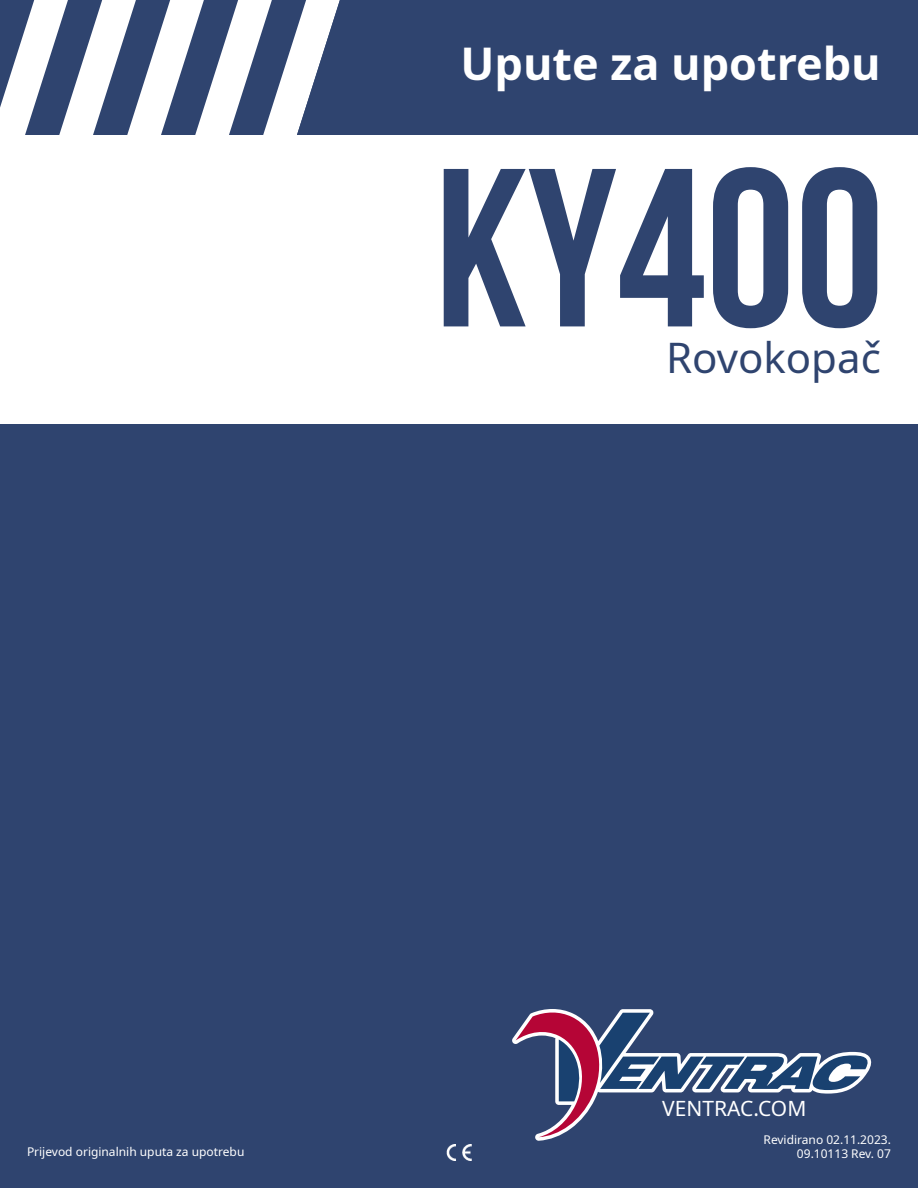
<style>
.page{position:relative;width:918px;height:1188px;background:#fff}
.page>*{position:absolute;margin:0;border:0;box-sizing:border-box;transform-origin:0 0}
.t1{font:700 225px "Bebas Neue";color:#2f446f}
.t2{font:700 45px "Noto Sans";color:#fff}
.t3{font:42px "Noto Sans";color:#2f446f}
.t4{font:21px "Noto Sans";color:#fff}
.t5{font:12px "Noto Sans";color:#fff}
</style>
<div class="page">
<div style="left:0;top:424px;width:918px;height:764px;background:#2f446f"></div>
<svg style="left:0;top:0;width:321px;height:135px"></svg>
<div style="left:321px;top:0;width:597px;height:135px;background:#2f446f"></div>
<svg style="left:512px;top:1009px;width:141px;height:132px"></svg>
<svg style="left:516px;top:1011px;width:356px;height:126px"></svg>
<img style="left:447px;top:1144px;width:24px;height:17px">
<h2 class="t2" style="left:461px;top:32px;width:422px">Upute za upotrebu</h2>
<h1 class="t1" style="left:435px;top:125px;width:451px">KY400</h1>
<h3 class="t3" style="left:666px;top:328px;width:216px">Rovokopač</h3>
<h3 class="t4" style="left:662px;top:1093px;width:146px">VENTRAC.COM</h3>
<p class="t5" style="left:764px;top:1131px;width:129px">Revidirano 02.11.2023.</p>
<p class="t5" style="left:27px;top:1143px;width:219px">Prijevod originalnih uputa za upotrebu</p>
<p class="t5" style="left:797px;top:1146px;width:96px">09.10113 Rev. 07</p>
</div>
